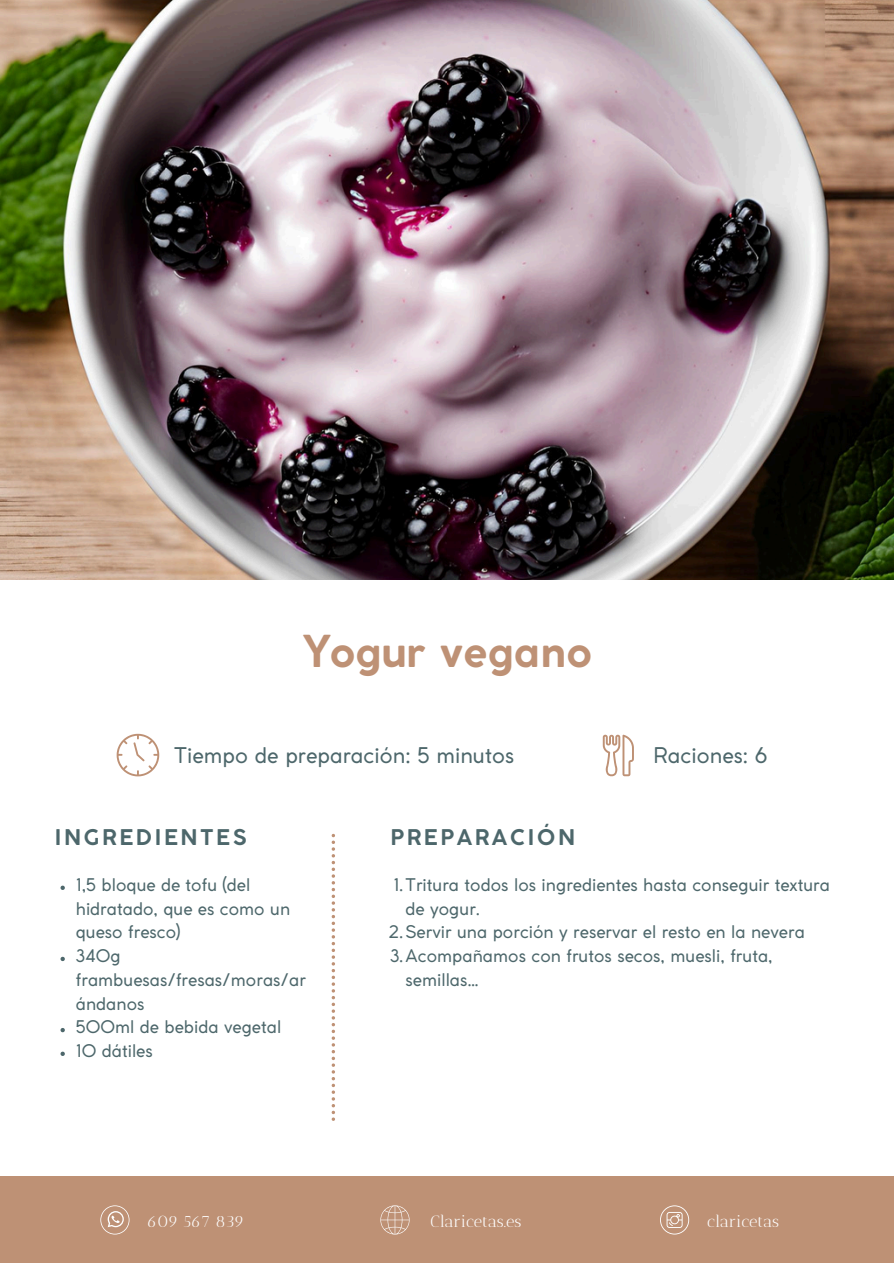
<style>
.page{position:relative;width:894px;height:1264px;background:#fff}
.page>*{position:absolute;margin:0;border:0;box-sizing:border-box;transform-origin:0 0}
.t1{font:700 43.5px "Coco Gothic";color:#be9175}
.t2{font:21.3px "Coco Gothic";color:#4d676b}
.t3{font:700 21.3px "Coco Gothic";letter-spacing:.13em;color:#4d676b}
.t4{font:17.25px/23.7px "Coco Gothic";color:#4d676b}
.t5{font:16.5px "Antic Didone";color:#fff}
</style>
<div class="page">
<svg style="left:331px;top:833px;width:4px;height:287px"></svg>
<div style="left:0;top:1176px;width:893px;height:87px;background:#be9175"></div>
<svg style="left:117px;top:733px;width:42px;height:43px"></svg>
<svg style="left:602px;top:734px;width:31px;height:42px"></svg>
<svg style="left:100px;top:1205px;width:29px;height:29px"></svg>
<svg style="left:660px;top:1205px;width:29px;height:29px"></svg>
<svg style="left:380px;top:1205px;width:29px;height:29px"></svg>
<svg style="left:60px;top:885px;width:5px;height:5px"></svg>
<svg style="left:60px;top:956px;width:5px;height:5px"></svg>
<svg style="left:60px;top:1028px;width:5px;height:4px"></svg>
<svg style="left:60px;top:1051px;width:5px;height:4px"></svg>
<img style="left:0;top:0;width:893px;height:579px">
<h3 class="t1" style="left:301px;top:635px;width:292px">Yogur vegano</h3>
<h3 class="t2" style="left:174px;top:747px;width:341px">Tiempo de preparación: 5 minutos</h3>
<h2 class="t2" style="left:653px;top:747px;width:116px">Raciones: 6</h2>
<p class="t3" style="left:55px;top:829px;width:193px">INGREDIENTES</p>
<p class="t4" style="left:76px;top:874px;width:216px">1,5 bloque de tofu (del hidratado, que es como un queso fresco)</p>
<p class="t4" style="left:76px;top:945px;width:231px">340g frambuesas/fresas/moras/ar ándanos</p>
<p class="t4" style="left:76px;top:1016px;width:207px">500ml de bebida vegetal</p>
<h2 class="t4" style="left:76px;top:1040px;width:78px">10 dátiles</h2>
<p class="t3" style="left:390px;top:829px;width:186px">PREPARACIÓN</p>
<p class="t4" style="left:405px;top:874px;width:426px;text-indent:-12px">1.Tritura todos los ingredientes hasta conseguir textura de yogur.</p>
<p class="t4" style="left:388px;top:921px;width:417px">2.Servir una porción y reservar el resto en la nevera</p>
<p class="t4" style="left:405px;top:945px;width:368px;text-indent:-15px">3.Acompañamos con frutos secos, muesli, fruta, semillas…</p>
<p class="t5" style="left:147px;top:1211px;width:99px">609 567 839</p>
<h1 class="t5" style="left:430px;top:1211px;width:92px">Claricetas.es</h1>
<p class="t5" style="left:707px;top:1211px;width:73px">claricetas</p>
</div>
